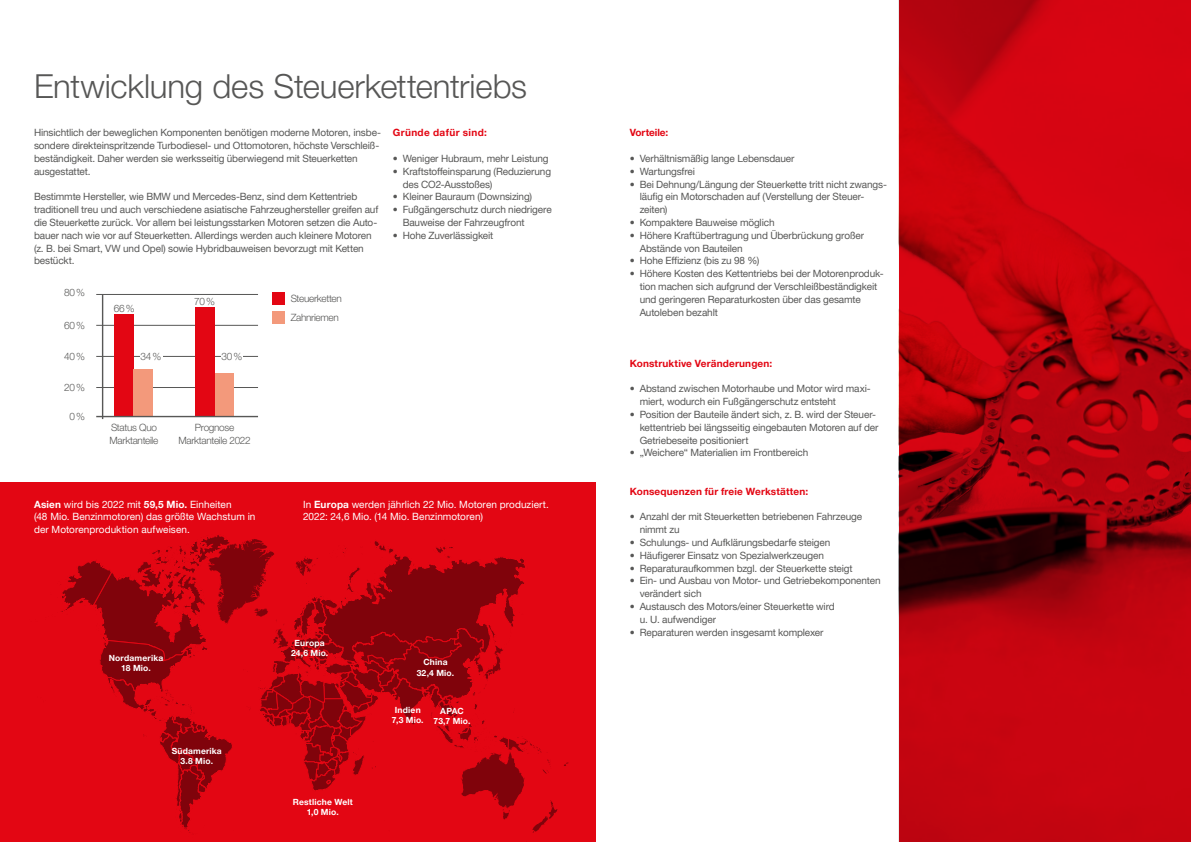
<style>
.page{position:relative;width:1191px;height:842px;background:#fff}
.page>*{position:absolute;margin:0;border:0;box-sizing:border-box;transform-origin:0 0}
.t1{font:33px "Helvetica Neue World 45 Lt";letter-spacing:-.005em;color:#575756}
.t2{font:10px/12.8px "Helvetica Neue World 55 Roman";letter-spacing:-.015em;color:#575756}
.t3{font:10px/12.8px "Helvetica Neue World 55 Roman";letter-spacing:.005em;color:#fff}
.t4{font:10px/12.8px "Helvetica Neue World 45 Lt";letter-spacing:-.03em;color:#575756}
.t5{font:700 10px "Helvetica Neue World 75";letter-spacing:.02em;color:#e30613}
.t6{font:700 10px "Helvetica Neue World 75";letter-spacing:.04em;color:#e30613}
.t7{font:700 10px "Helvetica Neue World 75";letter-spacing:-.005em;color:#e30613}
.t8{font:700 8.5px/10.2px "Helvetica Neue World 75";letter-spacing:.02em;color:#fff;text-align:center}
.s1{font-family:"Helvetica Neue World 75";font-weight:700}
</style>
<div class="page">
<svg style="left:0;top:482px;width:595px;height:360px;background:#ce0511"></svg>
<img style="left:898px;top:0;width:293px;height:842px">
<div style="left:272px;top:293px;width:12px;height:12px;background:#e30613"></div>
<div style="left:272px;top:312px;width:12px;height:12px;background:#f3997b"></div>
<hr style="left:102px;top:294px;width:1px;height:125px;background:#575756">
<hr style="left:96px;top:387px;width:162px;height:1px;background:#575756">
<hr style="left:96px;top:356px;width:162px;height:1px;background:#575756">
<hr style="left:96px;top:325px;width:162px;height:1px;background:#575756">
<hr style="left:96px;top:294px;width:162px;height:1px;background:#575756">
<div style="left:140px;top:353px;width:22px;height:8px;background:#fff"></div>
<div style="left:114px;top:315px;width:19px;height:101px;background:#e30613"></div>
<div style="left:133px;top:370px;width:20px;height:46px;background:#f3997b"></div>
<div style="left:214px;top:374px;width:20px;height:42px;background:#f3997b"></div>
<div style="left:221px;top:352px;width:22px;height:9px;background:#fff"></div>
<div style="left:195px;top:308px;width:19px;height:108px;background:#e30613"></div>
<hr style="left:96px;top:416px;width:162px;height:1px;background:#575756">
<h1 class="t1" style="left:34px;top:67px;width:494px">Entwicklung des Steuerkettentriebs</h1>
<p class="t2" style="left:34px;top:127px;width:348px">Hinsichtlich der beweglichen Komponenten benötigen moderne Motoren, insbe&shy;sondere direkteinspritzende Turbodiesel- und Ottomotoren, höchste Verschleiß&shy;beständigkeit. Daher werden sie werksseitig überwiegend mit Steuerketten ausgestattet.</p>
<p class="t2" style="left:34px;top:191px;width:346px">Bestimmte Hersteller, wie BMW und Mercedes-Benz, sind dem Kettentrieb traditionell treu und auch verschiedene asiatische Fahrzeughersteller greifen auf die Steuerkette zurück. Vor allem bei leistungsstarken Motoren setzen die Auto&shy;bauer nach wie vor auf Steuerketten. Allerdings werden auch kleinere Motoren (z. B. bei Smart, VW und Opel) sowie Hybridbauweisen bevorzugt mit Ketten bestückt.</p>
<p class="t6" style="left:393px;top:127px;width:96px">Gründe dafür sind:</p>
<p class="t2" style="left:393px;top:152px;width:157px">• Weniger Hubraum, mehr Leistung</p>
<p class="t2" style="left:403px;top:165px;width:150px;text-indent:-10px">• Kraftstoffeinsparung (Reduzierung des CO2-Ausstoßes)</p>
<p class="t2" style="left:393px;top:191px;width:141px">• Kleiner Bauraum (Downsizing)</p>
<p class="t2" style="left:403px;top:203px;width:150px;text-indent:-10px">• Fußgängerschutz durch niedrigere<br>Bauweise der Fahrzeugfront</p>
<p class="t2" style="left:393px;top:229px;width:102px">• Hohe Zuverlässigkeit</p>
<p class="t4" style="left:64px;top:286px;width:22px">80%</p>
<p class="t4" style="left:64px;top:319px;width:22px">60%</p>
<p class="t4" style="left:64px;top:350px;width:22px">40%</p>
<p class="t4" style="left:64px;top:381px;width:22px">20%</p>
<p class="t4" style="left:69px;top:410px;width:17px">0%</p>
<p class="t4" style="left:114px;top:302px;width:22px">66%</p>
<p class="t4" style="left:141px;top:350px;width:22px">34%</p>
<p class="t4" style="left:194px;top:295px;width:22px">70%</p>
<p class="t4" style="left:221px;top:350px;width:22px">30%</p>
<p class="t4" style="left:110px;top:421px;width:50px">Status Quo<br>Marktanteile</p>
<p class="t4" style="left:178px;top:421px;width:74px;text-align:center">Prognose<br>Marktanteile 2022</p>
<p class="t4" style="left:291px;top:292px;width:53px">Steuerketten</p>
<p class="t4" style="left:291px;top:312px;width:50px">Zahnriemen</p>
<p class="t3" style="left:34px;top:498px;width:223px"><span class="s1">Asien</span> wird bis 2022 mit <span class="s1">59,5 Mio.</span> Einheiten<br>(48 Mio. Benzinmotoren) das größte Wachstum in der Motorenproduktion aufweisen.</p>
<p class="t3" style="left:303px;top:498px;width:247px">In <span class="s1">Europa</span> werden jährlich 22 Mio. Motoren produziert.<br>2022: 24,6 Mio. (14 Mio. Benzinmotoren)</p>
<p class="t8" style="left:109px;top:653px;width:56px">Nordamerika<br>18 Mio.</p>
<p class="t8" style="left:172px;top:745px;width:52px">Südamerika<br>3.8 Mio.</p>
<p class="t8" style="left:291px;top:638px;width:39px">Europa<br>24,6 Mio.</p>
<p class="t8" style="left:293px;top:797px;width:61px">Restliche Welt<br>1,0 Mio.</p>
<p class="t8" style="left:417px;top:657px;width:39px">China<br>32,4 Mio.</p>
<p class="t8" style="left:392px;top:705px;width:33px">Indien<br>7,3 Mio.</p>
<p class="t8" style="left:433px;top:705px;width:38px">APAC<br>73,7 Mio.</p>
<p class="t7" style="left:629px;top:127px;width:40px">Vorteile:</p>
<p class="t2" style="left:629px;top:152px;width:166px">• Verhältnismäßig lange Lebensdauer</p>
<p class="t2" style="left:629px;top:165px;width:67px">• Wartungsfrei</p>
<p class="t2" style="left:639px;top:178px;width:249px;text-indent:-10px">• Bei Dehnung/Längung der Steuerkette tritt nicht zwangs&shy;läufig ein Motorschaden auf (Verstellung der Steuer&shy;zeiten)</p>
<p class="t2" style="left:629px;top:216px;width:146px">• Kompaktere Bauweise möglich</p>
<p class="t2" style="left:639px;top:229px;width:226px;text-indent:-10px">• Höhere Kraftübertragung und Überbrückung großer<br>Abstände von Bauteilen</p>
<p class="t2" style="left:629px;top:255px;width:131px">• Hohe Effizienz (bis zu 98 %)</p>
<p class="t2" style="left:639px;top:267px;width:245px;text-indent:-10px">• Höhere Kosten des Kettentriebs bei der Motorenproduk&shy;tion machen sich aufgrund der Verschleißbeständigkeit und geringeren Reparaturkosten über das gesamte Autoleben bezahlt</p>
<p class="t5" style="left:629px;top:358px;width:144px">Konstruktive Veränderungen:</p>
<p class="t2" style="left:639px;top:383px;width:232px;text-indent:-10px">• Abstand zwischen Motorhaube und Motor wird maxi&shy;miert, wodurch ein Fußgängerschutz entsteht</p>
<p class="t2" style="left:639px;top:408px;width:240px;text-indent:-10px">• Position der Bauteile ändert sich, z. B. wird der Steuer&shy;kettentrieb bei längsseitig eingebauten Motoren auf der<br>Getriebeseite positioniert</p>
<p class="t2" style="left:629px;top:447px;width:180px">• „Weichere“ Materialien im Frontbereich</p>
<p class="t5" style="left:629px;top:486px;width:180px">Konsequenzen für freie Werkstätten:</p>
<p class="t2" style="left:639px;top:511px;width:224px;text-indent:-10px">• Anzahl der mit Steuerketten betriebenen Fahrzeuge nimmt zu</p>
<p class="t2" style="left:629px;top:536px;width:202px">• Schulungs- und Aufklärungsbedarfe steigen</p>
<p class="t2" style="left:629px;top:549px;width:196px">• Häufigerer Einsatz von Spezialwerkzeugen</p>
<p class="t2" style="left:629px;top:562px;width:224px">• Reparaturaufkommen bzgl. der Steuerkette steigt</p>
<p class="t2" style="left:639px;top:575px;width:242px;text-indent:-10px">• Ein- und Ausbau von Motor- und Getriebekomponenten verändert sich</p>
<p class="t2" style="left:639px;top:600px;width:197px;text-indent:-10px">• Austausch des Motors/einer Steuerkette wird u. U. aufwendiger</p>
<p class="t2" style="left:629px;top:626px;width:195px">• Reparaturen werden insgesamt komplexer</p>
</div>
